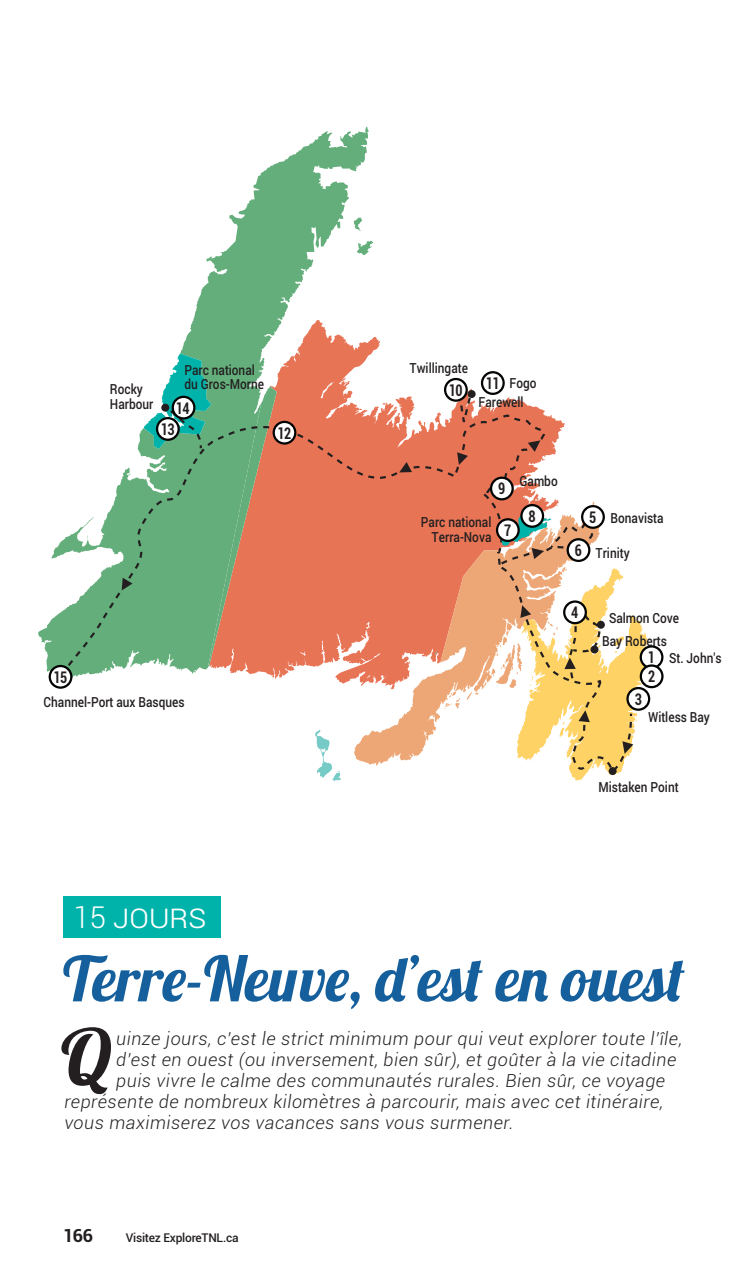
<style>
.page{position:relative;width:756px;height:1278px;background:#fff}
.page>*{position:absolute;margin:0;border:0;box-sizing:border-box;transform-origin:0 0}
.t1{font:77.6px "Lobster 1.4";color:#231f20}
.t2{font:62px "Lobster";color:#15609c}
.t3{font:300 34px "Roboto";letter-spacing:-.02em;color:#fff}
.t4{font:italic 300 18px "Roboto";letter-spacing:.03em;color:#231f20}
.t5{font:700 18px "Roboto";color:#231f20}
.t6{font:700 condensed 16px/19.2px "Roboto";letter-spacing:-.05em;color:#231f20;scale:.85 1}
.t7{font:500 14px/14.2px "Roboto";color:#231f20;scale:.85 1}
.t8{font:500 12px "Roboto";letter-spacing:-.02em;color:#231f20}
.s1{font-size:30px}
</style>
<div class="page">
<svg style="left:38px;top:127px;width:331px;height:552px"></svg>
<svg style="left:209px;top:320px;width:232px;height:364px"></svg>
<svg style="left:354px;top:677px;width:90px;height:89px"></svg>
<svg style="left:315px;top:730px;width:26px;height:51px"></svg>
<svg style="left:354px;top:218px;width:8px;height:13px"></svg>
<svg style="left:357px;top:241px;width:16px;height:14px"></svg>
<svg style="left:59px;top:417px;width:385px;height:260px"></svg>
<svg style="left:49px;top:665px;width:23px;height:24px"></svg>
<svg style="left:144px;top:353px;width:152px;height:316px;background:#92a17c"></svg>
<svg style="left:444px;top:371px;width:220px;height:410px"></svg>
<div style="left:63px;top:897px;width:157px;height:41px;background:#00b3aa"></div>
<p class="t7" style="left:110px;top:382px;width:53px">Rocky<br>Harbour</p>
<p class="t7" style="left:184px;top:363px;width:95px">Parc national du Gros-Morne</p>
<p class="t6" style="left:176px;top:398px;width:17px">14</p>
<p class="t6" style="left:161px;top:419px;width:17px">13</p>
<p class="t6" style="left:278px;top:423px;width:17px">12</p>
<p class="t6" style="left:54px;top:667px;width:17px">15</p>
<p class="t7" style="left:44px;top:695px;width:167px">Channel-Port aux Basques</p>
<h3 class="t3" style="left:73px;top:893px;width:135px"><span class="s1">15</span> jours</h3>
<p class="t7" style="left:410px;top:361px;width:70px">Twillingate</p>
<p class="t6" style="left:449px;top:380px;width:17px">10</p>
<p class="t6" style="left:486px;top:373px;width:17px">11</p>
<p class="t7" style="left:479px;top:373px;width:70px;line-height:19.2px;text-indent:31px">Fogo<br>Farewell</p>
<p class="t6" style="left:498px;top:479px;width:10px">9</p>
<p class="t7" style="left:432px;top:515px;width:95px;text-indent:-11px">Parc national<br>Terra-Nova <sup>7</sup></p>
<p class="t7" style="left:520px;top:474px;width:46px">Gambo</p>
<p class="t6" style="left:529px;top:506px;width:10px">8</p>
<p class="t6" style="left:589px;top:507px;width:10px">5</p>
<p class="t7" style="left:611px;top:510px;width:64px">Bonavista</p>
<p class="t6" style="left:575px;top:540px;width:10px">6</p>
<p class="t7" style="left:595px;top:545px;width:42px">Trinity</p>
<p class="t6" style="left:571px;top:602px;width:10px">4</p>
<p class="t7" style="left:609px;top:610px;width:84px">Salmon Cove</p>
<p class="t7" style="left:602px;top:634px;width:78px">Bay Roberts</p>
<p class="t6" style="left:648px;top:647px;width:10px">1<br>2</p>
<p class="t6" style="left:635px;top:689px;width:10px">3</p>
<p class="t7" style="left:669px;top:651px;width:63px">St. John's</p>
<p class="t7" style="left:648px;top:710px;width:74px">Witless Bay</p>
<p class="t7" style="left:599px;top:780px;width:96px">Mistaken Point</p>
<h2 class="t2" style="left:63px;top:939px;width:623px">Terre-Neuve, d’est en ouest</h2>
<p class="t4" style="left:116px;top:1026px;width:567px">uinze jours, c’est le strict minimum pour qui veut explorer toute l’île,</p>
<p class="t4" style="left:116px;top:1047px;width:562px">d’est en ouest (ou inversement, bien sûr), et goûter à la vie citadine</p>
<p class="t4" style="left:116px;top:1068px;width:550px">puis vivre le calme des communautés rurales. Bien sûr, ce voyage</p>
<p class="t4" style="left:64px;top:1089px;width:600px">représente de nombreux kilomètres à parcourir, mais avec cet itinéraire,</p>
<p class="t4" style="left:64px;top:1110px;width:451px">vous maximiserez vos vacances sans vous surmener.</p>
<h1 class="t1" style="left:60px;top:1008px;width:53px">Q</h1>
<p class="t5" style="left:63px;top:1223px;width:32px">166</p>
<p class="t8" style="left:126px;top:1229px;width:114px">Visitez ExploreTNL.ca</p>
</div>
